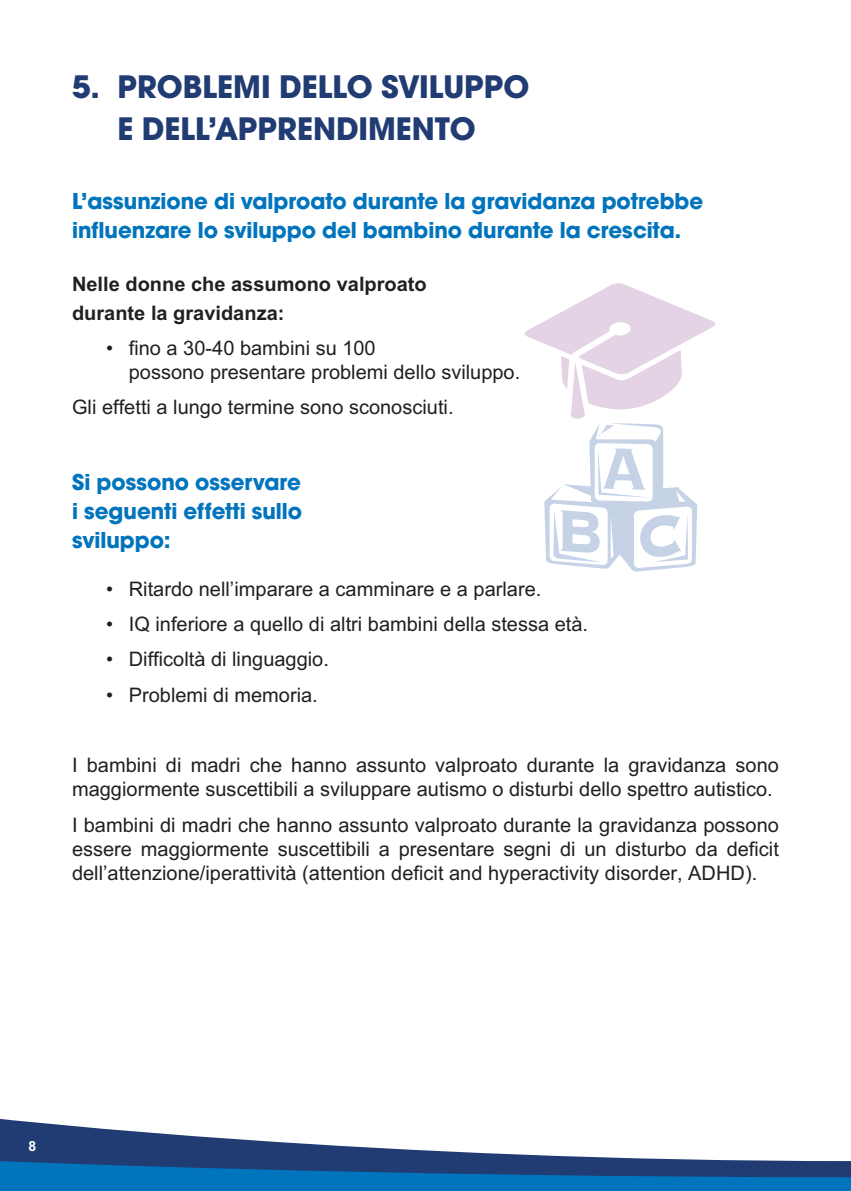
<style>
.page{position:relative;width:851px;height:1191px;background:#fff}
.page>*{position:absolute;margin:0;border:0;box-sizing:border-box;transform-origin:0 0}
.t1{font:700 34px/42px "Avant Garde Gothic Itc T";color:#213b73;text-align:center}
.t2{font:700 24px/28.8px "Avant Garde Gothic Itc T";color:#0074bc}
.t3{font:20px/24px "Arial";color:#231f20}
.t4{font:700 20px/28.8px "Arial";color:#231f20}
.t5{font:700 14px "Arial";color:#fff}
</style>
<div class="page">
<svg style="left:0;top:1119px;width:360px;height:28px"></svg>
<svg style="left:524px;top:283px;width:192px;height:289px"></svg>
<svg style="left:0;top:1147px;width:851px;height:44px;background:#2d6ba3"></svg>
<p class="t1" style="left:72px;top:65px;width:459px">5. PROBLEMI DELLO SVILUPPO<br>E DELL’APPRENDIMENTO</p>
<p class="t2" style="left:72px;top:186px;width:632px">L’assunzione di valproato durante la gravidanza potrebbe influenzare lo sviluppo del bambino durante la crescita.</p>
<p class="t4" style="left:72px;top:269px;width:356px">Nelle donne che assumono valproato durante la gravidanza:</p>
<p class="t3" style="left:129px;top:336px;width:393px;text-indent:-23px">• fino a 30-40 bambini su 100<br>possono presentare problemi dello sviluppo.</p>
<p class="t3" style="left:72px;top:395px;width:383px">Gli effetti a lungo termine sono sconosciuti.</p>
<p class="t2" style="left:72px;top:467px;width:230px">Si possono osservare</p>
<p class="t2" style="left:72px;top:496px;width:231px">i seguenti effetti sullo</p>
<p class="t2" style="left:72px;top:524px;width:100px">sviluppo:</p>
<p class="t3" style="left:106px;top:576px;width:437px">• Ritardo nell’imparare a camminare e a parlare.</p>
<p class="t3" style="left:106px;top:612px;width:483px">• IQ inferiore a quello di altri bambini della stessa età.</p>
<p class="t3" style="left:106px;top:647px;width:224px">• Difficoltà di linguaggio.</p>
<p class="t3" style="left:106px;top:682px;width:213px">• Problemi di memoria.</p>
<p class="t3" style="left:72px;top:753px;width:708px">I bambini di madri che hanno assunto valproato durante la gravidanza sono maggiormente suscettibili a sviluppare autismo o disturbi dello spettro autistico.</p>
<p class="t3" style="left:72px;top:812px;width:708px;text-align:justify">I bambini di madri che hanno assunto valproato durante la gravidanza possono essere maggiormente suscettibili a presentare segni di un disturbo da deficit dell’attenzione/iperattività (attention deficit and hyperactivity disorder, ADHD).</p>
<p class="t5" style="left:28px;top:1138px;width:9px">8</p>
</div>
